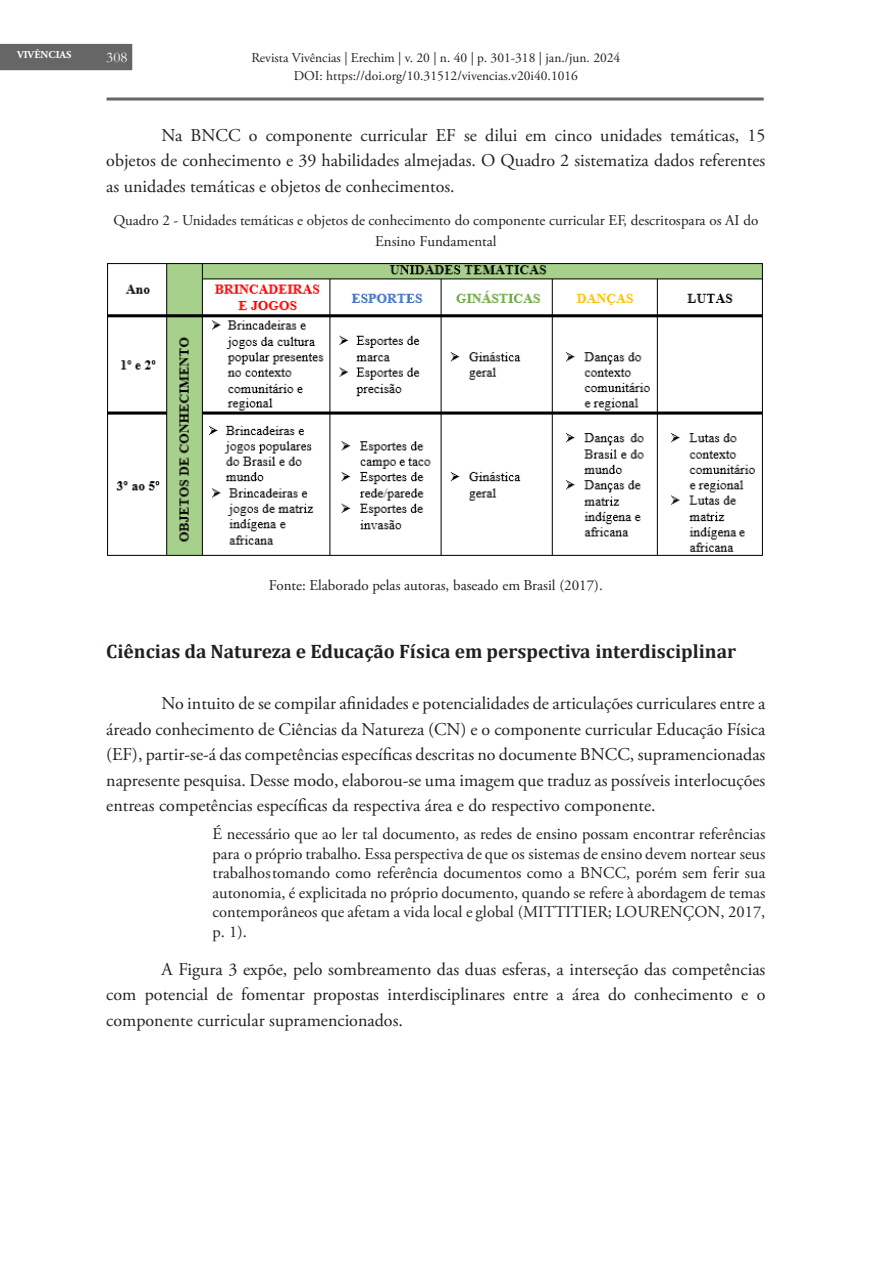
<style>
.page{position:relative;width:893px;height:1263px;background:#fff}
.page>*{position:absolute;margin:0;border:0;box-sizing:border-box;transform-origin:0 0}
.Subtítulos_no_capítu{font:700 19.5px "Cambria";color:#231f20}
.TEXTO_NORMAL{font:18px/25.5px "Adobe Garamond Pro";color:#231f20;text-align:justify}
.CITAÇÕES{font:16.5px/19.5px "Adobe Garamond Pro";color:#231f20;text-align:justify}
.Tabela{font:15px/21px "Adobe Garamond Pro";color:#231f20;text-align:center}
.t1{font:15px "Garamond";color:#fff}
.t2{font:13.5px/18px "Adobe Garamond Pro";color:#231f20;text-align:center}
.t3{font:700 10.5px "Adobe Garamond Pro";color:#fff}
</style>
<div class="page">
<div style="left:0;top:44px;width:132px;height:26px;background:#666"></div>
<hr style="left:107px;top:98px;width:657px;height:3px;background:#666">
<img style="left:107px;top:263px;width:656px;height:293px">
<p class="t3" style="left:17px;top:49px;width:56px">VIVÊNCIAS</p>
<p class="t2" style="left:251px;top:49px;width:370px">Revista Vivências | Erechim | v. 20 | n. 40 | p. 301-318 | jan./jun. 2024<br>DOI: https://doi.org/10.31512/vivencias.v20i40.1016</p>
<p class="t1" style="left:106px;top:47px;width:23px">308</p>
<p class="TEXTO_NORMAL" style="left:106px;top:123px;width:661px;text-indent:55px">Na BNCC o componente curricular EF se dilui em cinco unidades temáticas, 15 objetos de conhecimento e 39 habilidades almejadas. O Quadro 2 sistematiza dados referentes as unidades temáticas e objetos de conhecimentos.</p>
<p class="Tabela" style="left:113px;top:211px;width:646px">Quadro 2 - Unidades temáticas e objetos de conhecimento do componente curricular EF, descritos para os AI do<br>Ensino Fundamental</p>
<p class="Tabela" style="left:269px;top:575px;width:335px">Fonte: Elaborado pelas autoras, baseado em Brasil (2017).</p>
<p class="Subtítulos_no_capítu" style="left:106px;top:638px;width:631px">Ciências da Natureza e Educação Física em perspectiva interdisciplinar</p>
<p class="TEXTO_NORMAL" style="left:106px;top:691px;width:661px;text-indent:55px">No intuito de se compilar afinidades e potencialidades de articulações curriculares entre a área do conhecimento de Ciências da Natureza (CN) e o componente curricular Educação Física (EF), partir-se-á das competências específicas descritas no documente BNCC, supramencionadas na presente pesquisa. Desse modo, elaborou-se uma imagem que traduz as possíveis interlocuções entre as competências específicas da respectiva área e do respectivo componente.</p>
<p class="CITAÇÕES" style="left:213px;top:825px;width:554px">É necessário que ao ler tal documento, as redes de ensino possam encontrar referências para o próprio trabalho. Essa perspectiva de que os sistemas de ensino devem nortear seus trabalhos tomando como referência documentos como a BNCC, porém sem ferir sua autonomia, é explicitada no próprio documento, quando se refere à abordagem de temas contemporâneos que afetam a vida local e global (MITTITIER; LOURENÇON, 2017, p. 1).</p>
<p class="TEXTO_NORMAL" style="left:106px;top:957px;width:661px;text-indent:55px">A Figura 3 expõe, pelo sombreamento das duas esferas, a interseção das competências com potencial de fomentar propostas interdisciplinares entre a área do conhecimento e o componente curricular supramencionados.</p>
</div>
